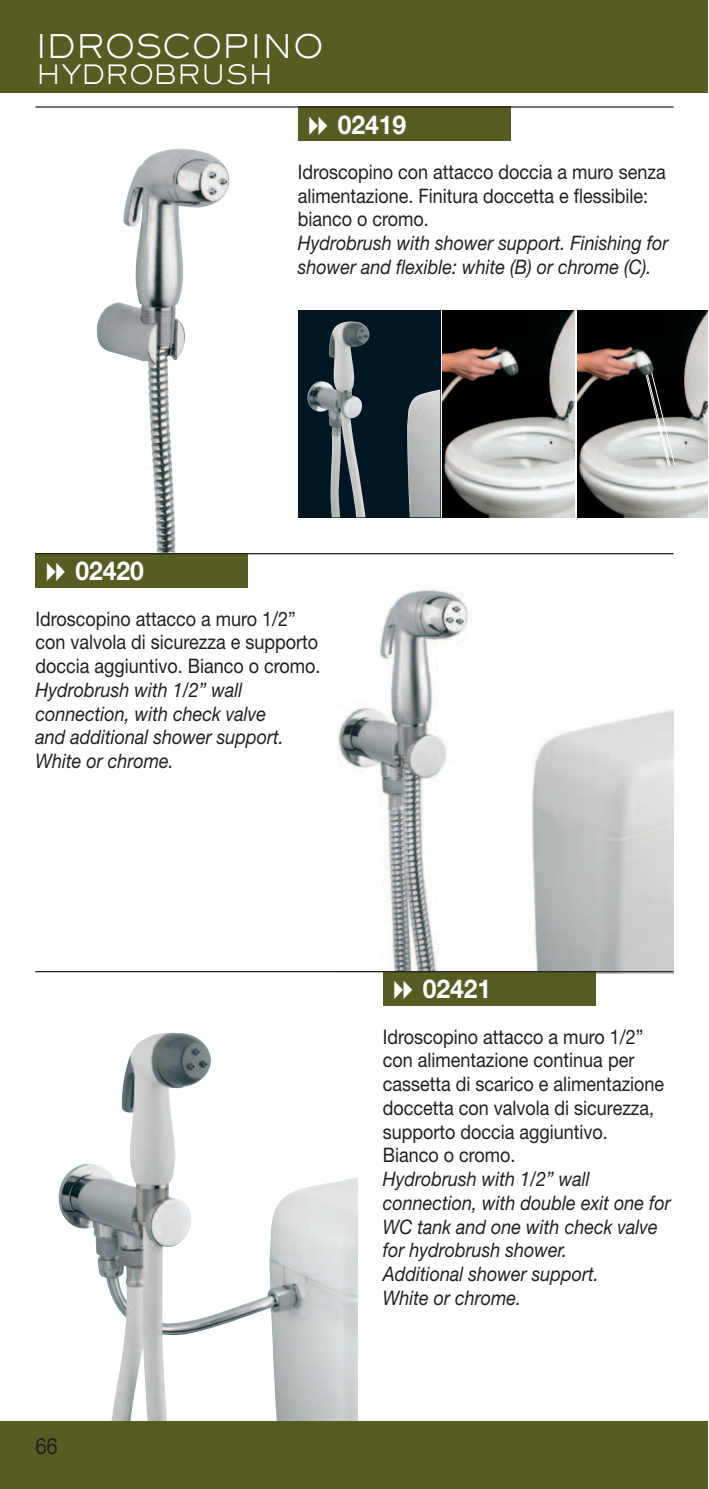
<style>
.page{position:relative;width:709px;height:1489px;background:#fff}
.page>*{position:absolute;margin:0;border:0;box-sizing:border-box;transform-origin:0 0}
.t1{font:300 32px "AT Sackers Gothic";color:#fff}
.t2{font:700 26px "Helvetica Neue";color:#fff;scale:.95 1}
.t3{font:300 26px "AT Sackers Gothic";color:#fff}
.t4{font:22.5px "Helvetica Neue";color:#231f20;scale:.9 1}
.t5{font:20px/23.8px "Helvetica Neue";color:#231f20;scale:.9 1}
.t6{font:italic 20px/23.8px "Helvetica Neue";color:#231f20;scale:.9 1}
</style>
<div class="page">
<img style="left:337px;top:588px;width:336px;height:385px">
<div style="left:35px;top:553px;width:213px;height:34px;background:#575c23"></div>
<hr style="left:35px;top:553px;width:638px;height:1px;background:#231f20">
<div style="left:383px;top:971px;width:212px;height:34px;background:#575c23"></div>
<hr style="left:35px;top:971px;width:638px;height:1px;background:#231f20">
<img style="left:58px;top:1032px;width:300px;height:389px">
<div style="left:298px;top:106px;width:212px;height:34px;background:#575c23"></div>
<hr style="left:35px;top:106px;width:638px;height:2px;background:#231f20">
<div style="left:0;top:1px;width:708px;height:91px;background:#575c23"></div>
<div style="left:0;top:1421px;width:708px;height:67px;background:#575c23"></div>
<svg style="left:298px;top:310px;width:142px;height:207px;background:#2a3b45"></svg>
<img style="left:307px;top:321px;width:62px;height:196px">
<img style="left:443px;top:310px;width:132px;height:207px">
<img style="left:577px;top:310px;width:131px;height:207px">
<svg style="left:645px;top:372px;width:30px;height:95px;background:#797b79"></svg>
<img style="left:96px;top:153px;width:79px;height:399px">
<h1 class="t1" style="left:35px;top:24px;width:290px">IDROSCOPINO</h1>
<h2 class="t3" style="left:35px;top:57px;width:240px">HYDROBRUSH</h2>
<h2 class="t2" style="left:338px;top:108px;width:74px">02419</h2>
<p class="t5" style="left:298px;top:160px;width:410px">Idroscopino con attacco doccia a muro senza alimentazione. Finitura doccetta e flessibile: bianco o cromo.</p>
<p class="t6" style="left:298px;top:231px;width:413px">Hydrobrush with shower support. Finishing for shower and flexible: white (B) or chrome (C).</p>
<h2 class="t2" style="left:75px;top:555px;width:74px">02420</h2>
<p class="t5" style="left:35px;top:606px;width:318px">Idroscopino attacco a muro 1/2” con valvola di sicurezza e supporto doccia aggiuntivo. Bianco o cromo.</p>
<p class="t6" style="left:35px;top:677px;width:278px">Hydrobrush with 1/2” wall connection, with check valve and additional shower support.<br>White or chrome.</p>
<p class="t4" style="left:35px;top:1431px;width:26px">66</p>
<h2 class="t2" style="left:423px;top:972px;width:74px">02421</h2>
<p class="t5" style="left:383px;top:1024px;width:314px">Idroscopino attacco a muro 1/2” con alimentazione continua per cassetta di scarico e alimentazione doccetta con valvola di sicurezza, supporto doccia aggiuntivo.<br>Bianco o cromo.</p>
<p class="t6" style="left:383px;top:1166px;width:321px">Hydrobrush with 1/2” wall connection, with double exit one for<br>WC tank and one with check valve for hydrobrush shower.<br>Additional shower support.<br>White or chrome.</p>
</div>
